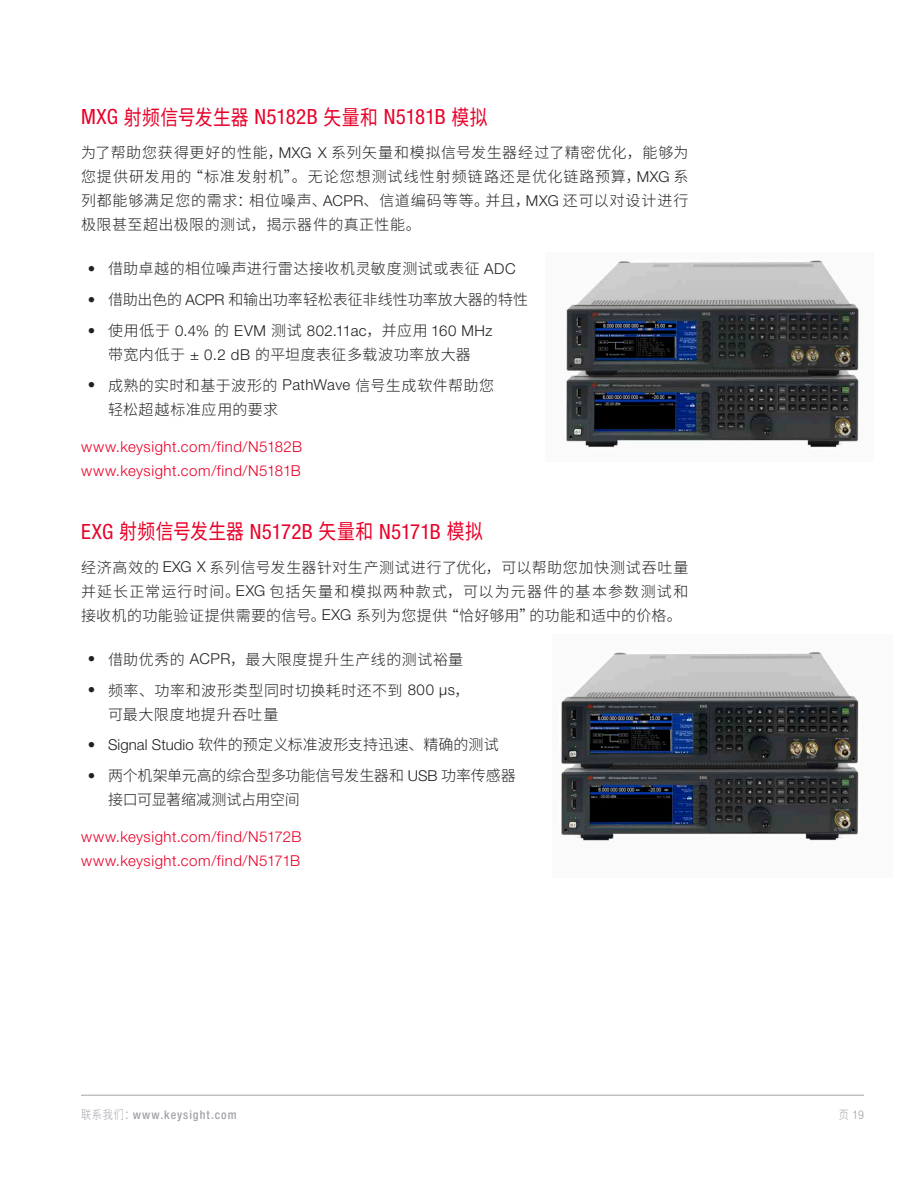
<style>
.page{position:relative;width:918px;height:1188px;background:#fff}
.page>*{position:absolute;margin:0;border:0;box-sizing:border-box;transform-origin:0 0}
.KT_-_Header_2{font:condensed 21px "Helvetica Neue LT Std";letter-spacing:.005em;color:#e90029}
.KT_-_Body_Text{font:300 15px/24px "Source Han Sans SC";letter-spacing:.035em;color:#231f20;text-align:justify}
.KT_-_Bullets_Level_1{font:300 15px/24px "Source Han Sans SC";letter-spacing:.025em;color:#231f20}
.KT_-_Body_Text-2{font:300 15px "Helvetica Neue LT Std";letter-spacing:.035em;color:#e90029}
.KT_-_Bullets_Level_1-2{font:300 15px/24px "Source Han Sans SC";letter-spacing:-.02em;color:#231f20}
.KT_-_Bullets_Level_1-3{font:300 15px "Source Han Sans SC";letter-spacing:.005em;color:#231f20}
.KT_-_Bullets_Level_1-4{font:300 15px "Source Han Sans SC";color:#231f20}
.t1{font:500 condensed 12px "Helvetica Neue LT Std";letter-spacing:.085em;color:#a4a1a9}
.t2{font:300 condensed 12px "Helvetica Neue LT Std";color:#a4a1a9}
.s1{font-family:"Source Han Sans SC";font-stretch:normal}
.s2{font-family:"Helvetica Neue LT Std"}
.s3{font-family:"Source Han Sans SC";font-weight:300;font-stretch:normal}
</style>
<div class="page">
<hr style="left:81px;top:1095px;width:783px;height:1px;background:#a4a1a9">
<img style="left:566px;top:260px;width:293px;height:188px">
<img style="left:561px;top:651px;width:298px;height:190px">
<p class="KT_-_Header_2" style="left:81px;top:105px;width:408px">MXG <span class="s1">射频信号发生器</span> N5182B <span class="s1">矢量和</span> N5181B <span class="s1">模拟</span></p>
<p class="KT_-_Body_Text" style="left:81px;top:141px;width:609px">为了帮助您获得更好的性能，<span class="s2">MXG X</span> 系列矢量和模拟信号发生器经过了精密优化，能够为您提供研发用的“标准发射机”。无论您想测试线性射频链路还是优化链路预算，<span class="s2">MXG</span> 系列都能够满足您的需求：相位噪声、<span class="s2">ACPR</span>、信道编码等等。并且，<span class="s2">MXG</span> 还可以对设计进行极限甚至超出极限的测试，揭示器件的真正性能。</p>
<p class="KT_-_Bullets_Level_1" style="left:88px;top:257px;width:429px"><span class="s2">•</span> 借助卓越的相位噪声进行雷达接收机灵敏度测试或表征 <span class="s2">ADC</span></p>
<p class="KT_-_Bullets_Level_1-4" style="left:88px;top:291px;width:442px"><span class="s2">•</span> 借助出色的 <span class="s2">ACPR</span> 和输出功率轻松表征非线性功率放大器的特性</p>
<p class="KT_-_Bullets_Level_1" style="left:88px;top:318px;width:406px;text-align:center"><span class="s2">•</span> 使用低于 <span class="s2">0.4%</span> 的 <span class="s2">EVM</span> 测试 <span class="s2">802.11ac</span>，并应用 <span class="s2">160 MHz</span>带宽内低于 <span class="s2">± 0.2 dB</span> 的平坦度表征多载波功率放大器</p>
<p class="KT_-_Bullets_Level_1" style="left:108px;top:373px;width:388px;text-indent:-20px"><span class="s2">•</span> 成熟的实时和基于波形的 <span class="s2">PathWave</span> 信号生成软件帮助您轻松超越标准应用的要求</p>
<p class="KT_-_Body_Text-2" style="left:81px;top:437px;width:223px">www.keysight.com/find/N5182B</p>
<p class="KT_-_Body_Text-2" style="left:81px;top:461px;width:221px">www.keysight.com/find/N5181B</p>
<p class="KT_-_Header_2" style="left:81px;top:519px;width:403px">EXG <span class="s1">射频信号发生器</span> N5172B <span class="s1">矢量和</span> N5171B <span class="s1">模拟</span></p>
<p class="KT_-_Body_Text" style="left:81px;top:555px;width:609px">经济高效的 <span class="s2">EXG X</span> 系列信号发生器针对生产测试进行了优化，可以帮助您加快测试吞吐量并延长正常运行时间。<span class="s2">EXG</span> 包括矢量和模拟两种款式，可以为元器件的基本参数测试和接收机的功能验证提供需要的信号。<span class="s2">EXG</span> 系列为您提供“恰好够用”的功能和适中的价格。</p>
<p class="KT_-_Bullets_Level_1" style="left:88px;top:648px;width:377px"><span class="s2">•</span> 借助优秀的 <span class="s2">ACPR</span>，最大限度提升生产线的测试裕量</p>
<p class="KT_-_Bullets_Level_1" style="left:108px;top:678px;width:363px;text-indent:-20px"><span class="s2">•</span> 频率、功率和波形类型同时切换耗时还不到 <span class="s2">800 μs</span>，可最大限度地提升吞吐量</p>
<p class="KT_-_Bullets_Level_1-3" style="left:88px;top:736px;width:412px"><span class="s2">• Signal Studio</span> 软件的预定义标准波形支持迅速、精确的测试</p>
<p class="KT_-_Bullets_Level_1-2" style="left:108px;top:764px;width:409px;text-indent:-20px"><span class="s2">•</span> 两个机架单元高的综合型多功能信号发生器和 <span class="s2">USB</span> 功率传感器接口可显著缩减测试占用空间</p>
<p class="KT_-_Body_Text-2" style="left:81px;top:828px;width:222px">www.keysight.com/find/N5172B</p>
<p class="KT_-_Body_Text-2" style="left:81px;top:852px;width:221px">www.keysight.com/find/N5171B</p>
<p class="t1" style="left:81px;top:1107px;width:157px"><span class="s3">联系我们：</span>www.keysight.com</p>
<p class="t2" style="left:839px;top:1108px;width:27px"><span class="s1">页</span> 19</p>
</div>
